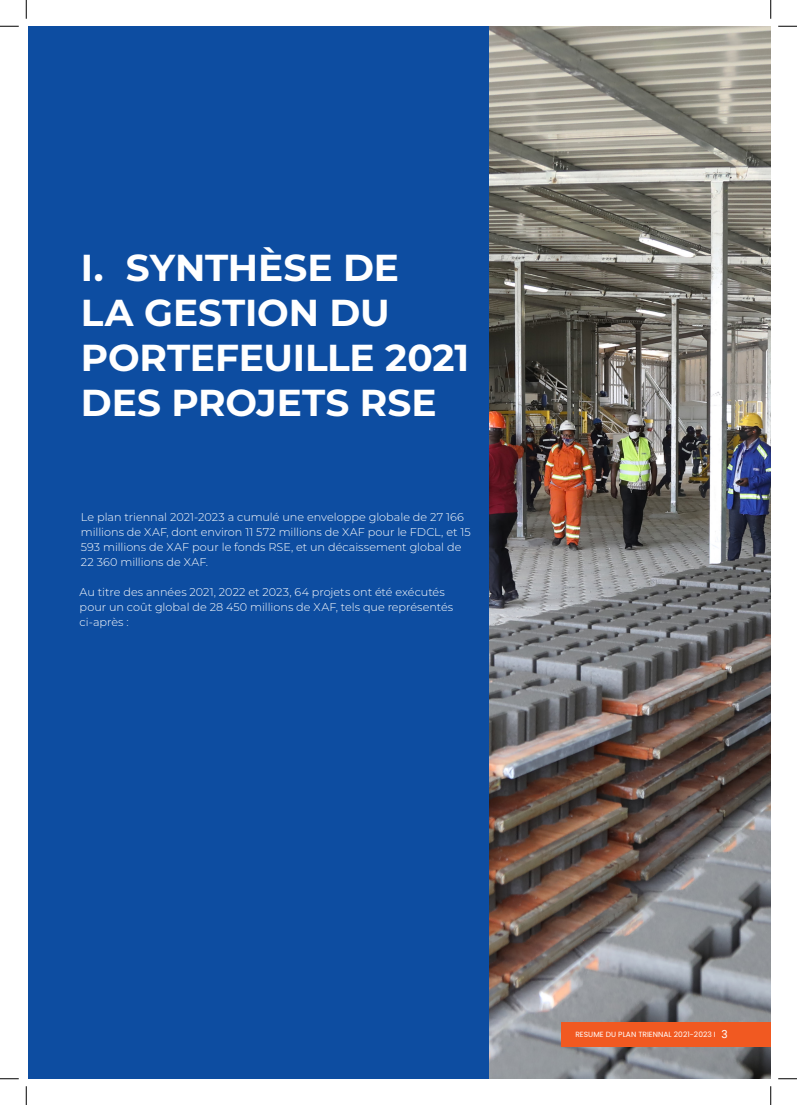
<style>
.page{position:relative;width:797px;height:1105px;background:#fff}
.page>*{position:absolute;margin:0;border:0;box-sizing:border-box;transform-origin:0 0}
.Left{font:700 37.5px/45px "Montserrat";letter-spacing:-.005em;color:#fff}
.Intro{font:300 11.25px/15px "Montserrat";color:#fff}
.t1{font:7.5px "Poppins";letter-spacing:.005em;color:#fff}
.s1{font-family:"Roboto";font-size:11.25px}
</style>
<div class="page">
<div style="left:28px;top:26px;width:466px;height:1053px;background:#0d4da1"></div>
<img style="left:490px;top:26px;width:280px;height:1053px">
<div style="left:561px;top:1022px;width:209px;height:25px;background:#f15921"></div>
<svg style="left:0;top:25px;width:19px;height:2px"></svg>
<svg style="left:778px;top:25px;width:19px;height:2px"></svg>
<svg style="left:0;top:1078px;width:19px;height:1px"></svg>
<svg style="left:778px;top:1078px;width:19px;height:1px"></svg>
<svg style="left:25px;top:0;width:2px;height:19px"></svg>
<svg style="left:25px;top:1086px;width:2px;height:19px"></svg>
<svg style="left:770px;top:0;width:1px;height:19px"></svg>
<svg style="left:770px;top:1086px;width:1px;height:19px"></svg>
<p class="Left" style="left:81px;top:244px;width:390px">I. SYNTHÈSE DE<br>LA GESTION DU<br>PORTEFEUILLE 2021<br>DES PROJETS RSE</p>
<p class="Intro" style="left:81px;top:509px;width:391px">Le plan triennal 2021-2023 a cumulé une enveloppe globale de 27 166 millions de XAF, dont environ 11 572 millions de XAF pour le FDCL, et 15<br>593 millions de XAF pour le fonds RSE, et un décaissement global de 22 360 millions de XAF.</p>
<p class="Intro" style="left:80px;top:584px;width:375px">Au titre des années 2021, 2022 et 2023, 64 projets ont été exécutés pour un coût global de 28 450 millions de XAF, tels que représentés ci-après :</p>
<p class="t1" style="left:575px;top:1030px;width:154px">RESUME DU PLAN TRIENNAL 2021-2023 I <span class="s1">3</span></p>
</div>
